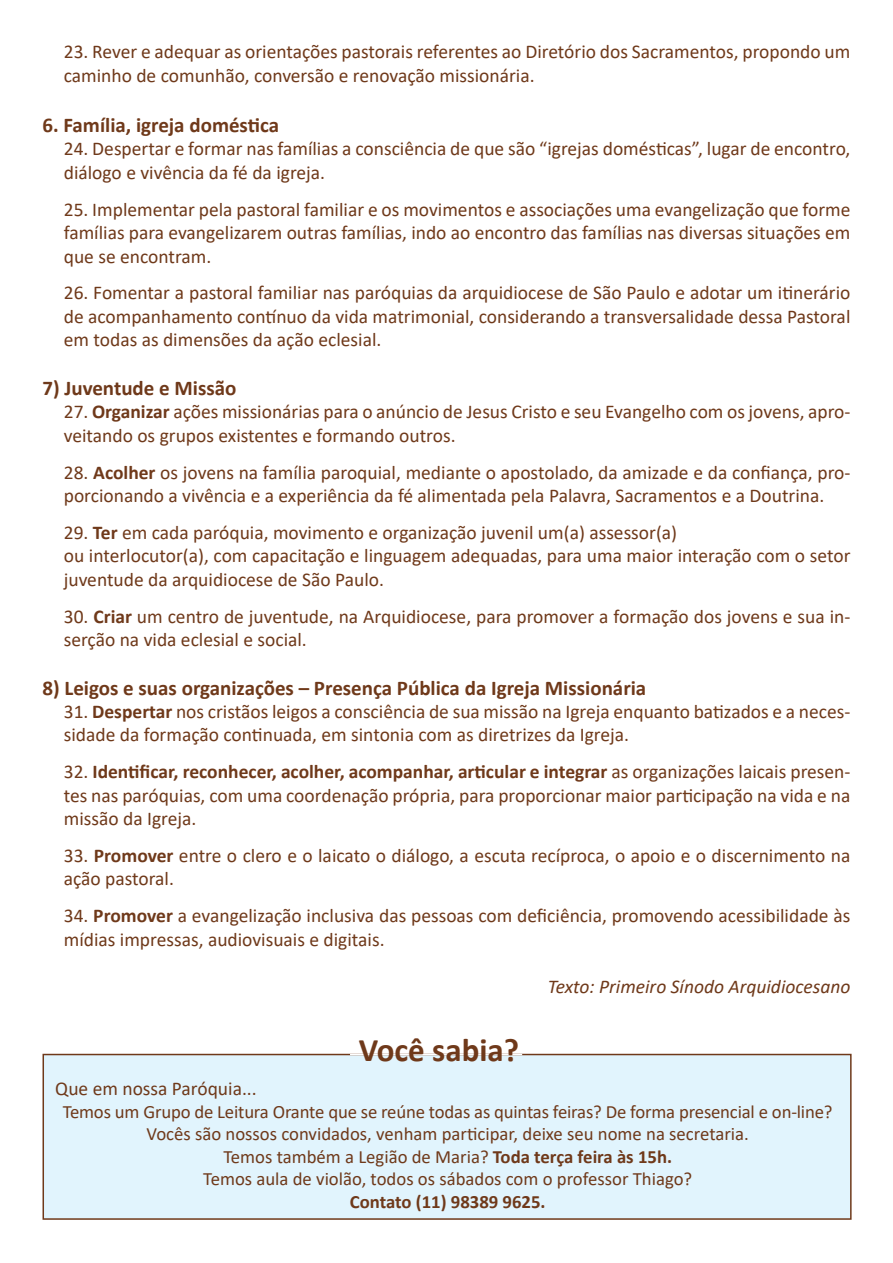
<style>
.page{position:relative;width:893px;height:1263px;background:#fff}
.page>*{position:absolute;margin:0;border:0;box-sizing:border-box;transform-origin:0 0}
.t1{font:700 33px "Calibri";color:#6f391a}
.t2{font:700 21px "Calibri";color:#6f391a}
.t3{font:19.5px/23.4px "Calibri";color:#6f391a}
.t4{font:italic 19.5px "Calibri";color:#6f391a}
.t5{font:18.75px/22.5px "Calibri";color:#6f391a;text-align:center}
.t6{font:700 18.75px "Calibri";color:#6f391a}
.s1{font-weight:700}
</style>
<div class="page">
<div style="left:43px;top:1054px;width:809px;height:166px;background:#e1f4fd;border:2px solid #6f391a"></div>
<hr style="left:350px;top:1054px;width:172px;height:1px;background:#fff">
<p class="t3" style="left:64px;top:40px;width:788px">23. Rever e adequar as orientações pastorais referentes ao Diretório dos Sacramentos, propondo um caminho de comunhão, conversão e renovação missionária.</p>
<p class="t2" style="left:43px;top:110px;width:238px">6. Família, igreja doméstica</p>
<p class="t3" style="left:64px;top:137px;width:788px">24. Despertar e formar nas famílias a consciência de que são “igrejas domésticas”, lugar de encontro, diálogo e vivência da fé da igreja.</p>
<p class="t3" style="left:64px;top:197px;width:788px;text-align:justify">25. Implementar pela pastoral familiar e os movimentos e associações uma evangelização que forme famílias para evangelizarem outras famílias, indo ao encontro das famílias nas diversas situações em que se encontram.</p>
<p class="t3" style="left:64px;top:281px;width:788px;text-align:justify">26. Fomentar a pastoral familiar nas paróquias da arquidiocese de São Paulo e adotar um itinerário de acompanhamento contínuo da vida matrimonial, considerando a transversalidade dessa Pastoral em todas as dimensões da ação eclesial.</p>
<p class="t2" style="left:43px;top:373px;width:195px">7) Juventude e Missão</p>
<p class="t3" style="left:64px;top:400px;width:788px">27. <span class="s1">Organizar</span> ações missionárias para o anúncio de Jesus Cristo e seu Evangelho com os jovens, apro&shy;veitando os grupos existentes e formando outros.</p>
<p class="t3" style="left:64px;top:460px;width:788px">28. <span class="s1">Acolher</span> os jovens na família paroquial, mediante o apostolado, da amizade e da confiança, pro&shy;porcionando a vivência e a experiência da fé alimentada pela Palavra, Sacramentos e a Doutrina.</p>
<p class="t3" style="left:64px;top:520px;width:788px">29. <span class="s1">Ter</span> em cada paróquia, movimento e organização juvenil um(a) assessor(a)<br>ou interlocutor(a), com capacitação e linguagem adequadas, para uma maior interação com o setor juventude da arquidiocese de São Paulo.</p>
<p class="t3" style="left:64px;top:604px;width:788px">30. <span class="s1">Criar</span> um centro de juventude, na Arquidiocese, para promover a formação dos jovens e sua in&shy;serção na vida eclesial e social.</p>
<p class="t2" style="left:43px;top:673px;width:605px">8) Leigos e suas organizações – Presença Pública da Igreja Missionária</p>
<p class="t3" style="left:64px;top:699px;width:788px">31. <span class="s1">Despertar</span> nos cristãos leigos a consciência de sua missão na Igreja enquanto batizados e a neces&shy;sidade da formação continuada, em sintonia com as diretrizes da Igreja.</p>
<p class="t3" style="left:64px;top:760px;width:788px;text-align:justify">32. <span class="s1">Identificar, reconhecer, acolher, acompanhar, articular e integrar</span> as organizações laicais presen&shy;tes nas paróquias, com uma coordenação própria, para proporcionar maior participação na vida e na missão da Igreja.</p>
<p class="t3" style="left:64px;top:843px;width:788px">33. <span class="s1">Promover</span> entre o clero e o laicato o diálogo, a escuta recíproca, o apoio e o discernimento na ação pastoral.</p>
<p class="t3" style="left:64px;top:904px;width:788px">34. <span class="s1">Promover</span> a evangelização inclusiva das pessoas com deficiência, promovendo acessibilidade às mídias impressas, audiovisuais e digitais.</p>
<p class="t4" style="left:548px;top:972px;width:304px">Texto: Primeiro Sínodo Arquidiocesano</p>
<h1 class="t1" style="left:359px;top:1027px;width:162px">Você sabia?</h1>
<p class="t3" style="left:55px;top:1077px;width:203px">Que em nossa Paróquia...</p>
<p class="t5" style="left:63px;top:1100px;width:771px">Temos um Grupo de Leitura Orante que se reúne todas as quintas feiras? De forma presencial e on-line?<br>Vocês são nossos convidados, venham participar, deixe seu nome na secretaria.<br>Temos também a Legião de Maria? <span class="s1">Toda terça feira às 15h.<br></span>Temos aula de violão, todos os sábados com o professor Thiago?</p>
<p class="t6" style="left:350px;top:1188px;width:197px">Contato (11) 98389 9625.</p>
</div>
